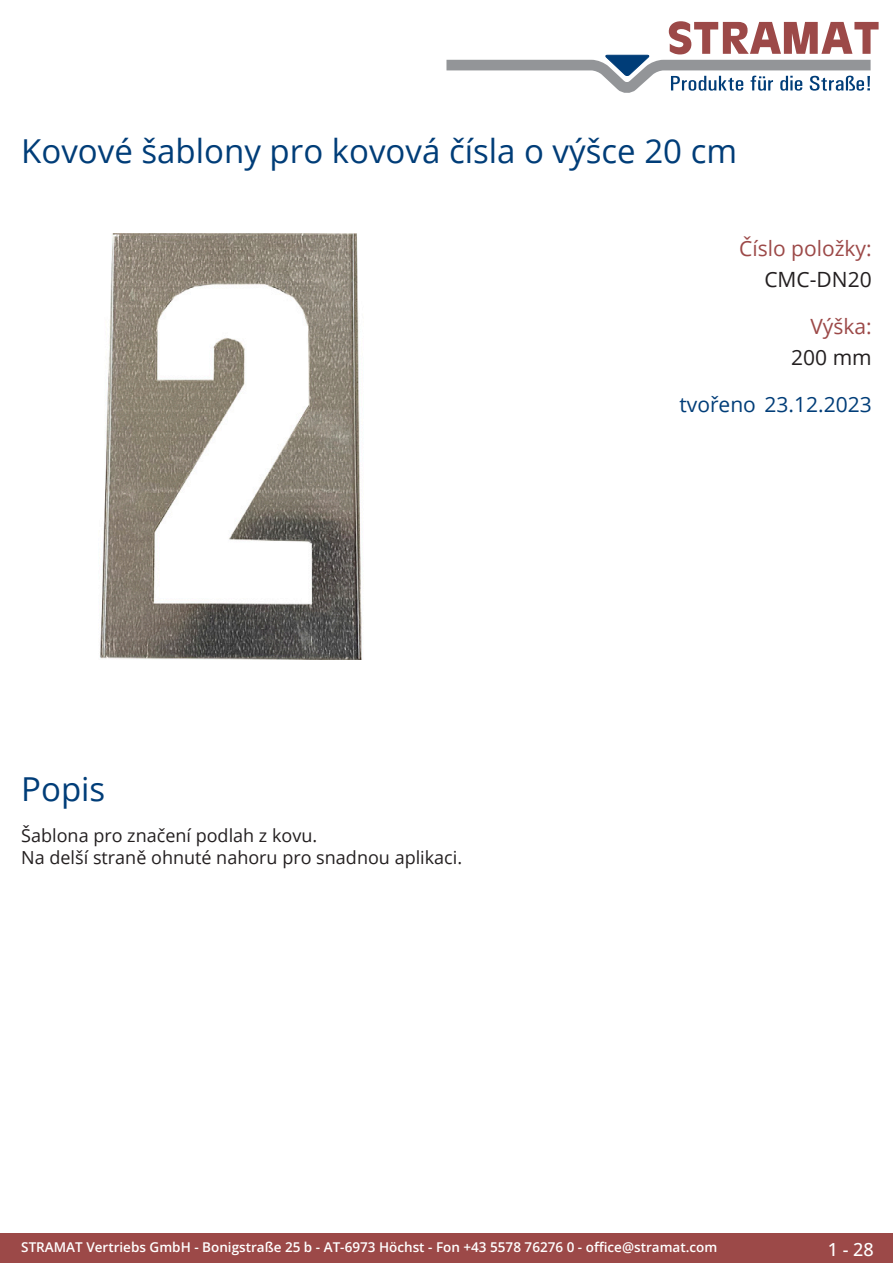
<style>
.page{position:relative;width:893px;height:1263px;background:#fff}
.page>*{position:absolute;margin:0;border:0;box-sizing:border-box;transform-origin:0 0}
.Produkttitel{font:33px "Open Sans";color:#003d78}
.TechDaten_Überschrif{font:21px "Open Sans";color:#9c4948}
.Erstellungsdatum{font:21px "Open Sans";color:#003d78}
.TechDaten_Inhalt{font:21px "Open Sans";color:#231f20}
.Beschreibung_Text{font:18px/21.6px "Open Sans";color:#231f20}
.t1{font:500 18px "Open Sans";color:#fff}
.t2{font:600 13.5px "Open Sans";color:#fff}
</style>
<div class="page">
<div style="left:0;top:1233px;width:893px;height:30px;background:#9c4948"></div>
<svg style="left:446px;top:21px;width:433px;height:72px"></svg>
<img style="left:100px;top:234px;width:262px;height:425px">
<p class="Produkttitel" style="left:21px;top:128px;width:717px">Kovové šablony pro kovová čísla o výšce 20 cm</p>
<p class="Produkttitel" style="left:21px;top:766px;width:86px">Popis</p>
<p class="Beschreibung_Text" style="left:21px;top:824px;width:442px">Šablona pro značení podlah z kovu.<br>Na delší straně ohnuté nahoru pro snadnou aplikaci.</p>
<p class="TechDaten_Überschrif" style="left:739px;top:234px;width:134px">Číslo položky:</p>
<p class="TechDaten_Inhalt" style="left:764px;top:265px;width:109px">CMC-DN20</p>
<p class="TechDaten_Überschrif" style="left:810px;top:312px;width:63px">Výška:</p>
<p class="TechDaten_Inhalt" style="left:791px;top:343px;width:82px">200 mm</p>
<p class="Erstellungsdatum" style="left:679px;top:390px;width:194px">tvořeno 23.12.2023</p>
<p class="t2" style="left:21px;top:1238px;width:698px">STRAMAT Vertriebs GmbH - Bonigstraße 25 b - AT-6973 Höchst - Fon +43 5578 76276 0 - office@stramat.com</p>
<h3 class="t1" style="left:828px;top:1237px;width:48px">1 - 28</h3>
</div>
